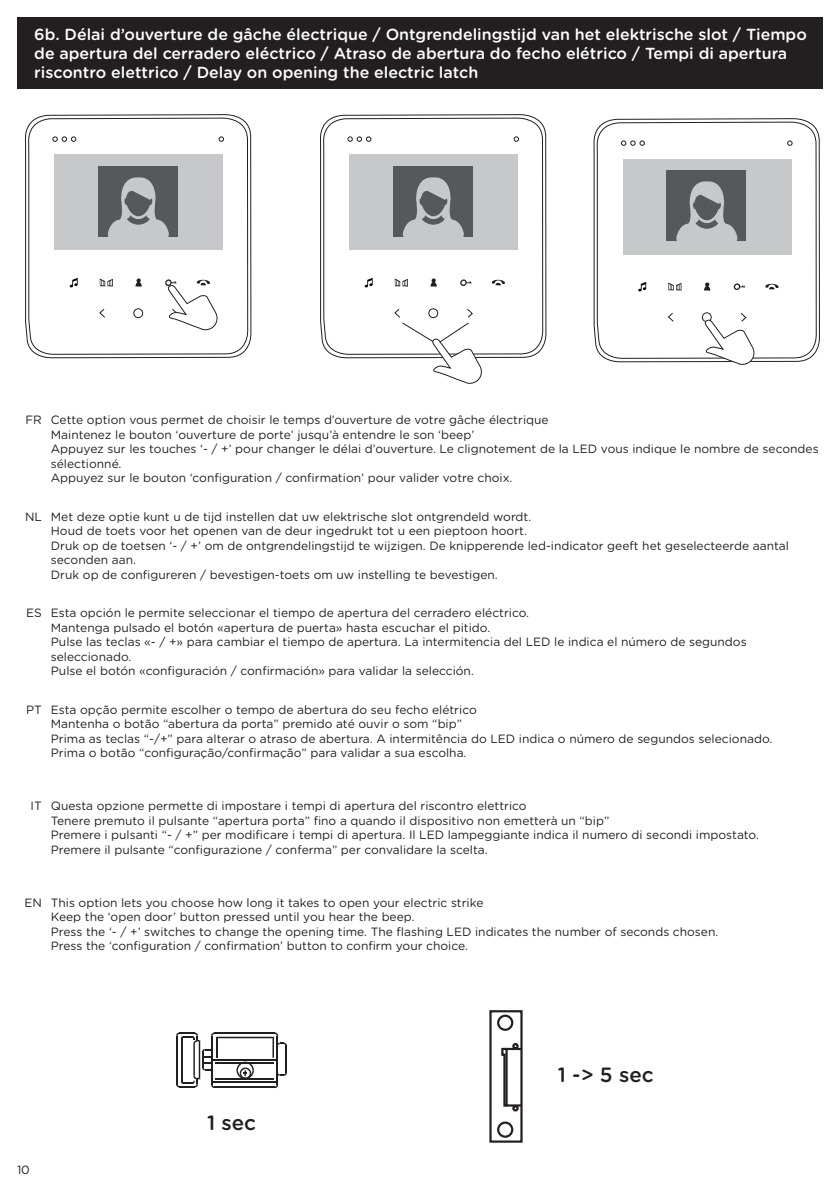
<style>
.page{position:relative;width:840px;height:1191px;background:#fff}
.page>*{position:absolute;margin:0;border:0;box-sizing:border-box;transform-origin:0 0}
.t1{font:44.4px "Myriad Pro";color:#231f20}
.t2{font:500 20.6px "Gotham Rounded";color:#231f20}
.t3{font:500 16px/19.2px "Gotham Rounded";color:#fff}
.t4{font:12px/14.4px "Gotham Rounded";color:#231f20}
</style>
<div class="page">
<div style="left:17px;top:17px;width:805px;height:72px;background:#231f20"></div>
<div style="left:489px;top:1010px;width:33px;height:132px;border:2px solid #231f20"></div>
<div style="left:497px;top:1014px;width:16px;height:16px;border:2px solid #231f20;border-radius:50%"></div>
<div style="left:497px;top:1121px;width:16px;height:16px;border:2px solid #231f20;border-radius:50%"></div>
<svg style="left:501px;top:1043px;width:22px;height:68px"></svg>
<svg style="left:176px;top:1032px;width:111px;height:56px"></svg>
<svg style="left:25px;top:114px;width:227px;height:245px"></svg>
<svg style="left:27px;top:116px;width:221px;height:239px"></svg>
<svg style="left:52px;top:137px;width:24px;height:5px"></svg>
<svg style="left:219px;top:137px;width:5px;height:5px"></svg>
<div style="left:54px;top:155px;width:169px;height:95px;background:#c7c8ca"></div>
<svg style="left:99px;top:308px;width:7px;height:10px"></svg>
<div style="left:133px;top:308px;width:10px;height:10px;border:1px solid #231f20;border-radius:50%"></div>
<svg style="left:69px;top:278px;width:9px;height:9px"></svg>
<div style="left:98px;top:166px;width:79px;height:71px;background:#57585a"></div>
<svg style="left:107px;top:177px;width:62px;height:60px"></svg>
<svg style="left:165px;top:279px;width:53px;height:51px"></svg>
<svg style="left:320px;top:114px;width:226px;height:245px"></svg>
<svg style="left:321px;top:116px;width:222px;height:239px"></svg>
<svg style="left:347px;top:137px;width:24px;height:5px"></svg>
<svg style="left:513px;top:137px;width:5px;height:5px"></svg>
<div style="left:349px;top:155px;width:168px;height:95px;background:#c7c8ca"></div>
<svg style="left:364px;top:278px;width:8px;height:9px"></svg>
<div style="left:393px;top:166px;width:79px;height:71px;background:#57585a"></div>
<svg style="left:402px;top:177px;width:62px;height:60px"></svg>
<svg style="left:394px;top:308px;width:88px;height:75px"></svg>
<svg style="left:593px;top:118px;width:227px;height:245px"></svg>
<svg style="left:595px;top:120px;width:221px;height:239px"></svg>
<svg style="left:620px;top:141px;width:24px;height:5px"></svg>
<svg style="left:786px;top:141px;width:6px;height:5px"></svg>
<div style="left:622px;top:159px;width:169px;height:95px;background:#c7c8ca"></div>
<svg style="left:667px;top:312px;width:7px;height:10px"></svg>
<div style="left:701px;top:312px;width:10px;height:10px;border:1px solid #231f20;border-radius:50%"></div>
<svg style="left:637px;top:282px;width:9px;height:10px"></svg>
<div style="left:666px;top:170px;width:79px;height:71px;background:#57585a"></div>
<svg style="left:676px;top:181px;width:61px;height:60px"></svg>
<svg style="left:703px;top:312px;width:52px;height:52px"></svg>
<p class="t3" style="left:34px;top:24px;width:773px">6b. Délai d’ouverture de gâche électrique / Ontgrendelingstijd van het elektrische slot / Tiempo de apertura del cerradero eléctrico / Atraso de abertura do fecho elétrico / Tempi di apertura riscontro elettrico / Delay on opening the electric latch</p>
<p class="t4" style="left:25px;top:412px;width:18px">FR</p>
<p class="t4" style="left:25px;top:509px;width:18px">NL</p>
<p class="t4" style="left:26px;top:605px;width:17px">ES</p>
<p class="t4" style="left:26px;top:702px;width:17px">PT</p>
<p class="t4" style="left:51px;top:412px;width:768px">Cette option vous permet de choisir le temps d’ouverture de votre gâche électrique<br>Maintenez le bouton ‘ouverture de porte’ jusqu’à entendre le son ‘beep’<br>Appuyez sur les touches ‘- / +’ pour changer le délai d’ouverture. Le clignotement de la LED vous indique le nombre de secondes sélectionné.<br>Appuyez sur le bouton ‘configuration / confirmation’ pour valider votre choix.</p>
<p class="t4" style="left:51px;top:509px;width:739px">Met deze optie kunt u de tijd instellen dat uw elektrische slot ontgrendeld wordt.<br>Houd de toets voor het openen van de deur ingedrukt tot u een pieptoon hoort.<br>Druk op de toetsen ‘- / +’ om de ontgrendelingstijd te wijzigen. De knipperende led-indicator geeft het geselecteerde aantal seconden aan.<br>Druk op de configureren / bevestigen-toets om uw instelling te bevestigen.</p>
<p class="t4" style="left:51px;top:605px;width:697px">Esta opción le permite seleccionar el tiempo de apertura del cerradero eléctrico.<br>Mantenga pulsado el botón «apertura de puerta» hasta escuchar el pitido.<br>Pulse las teclas «- / +» para cambiar el tiempo de apertura. La intermitencia del LED le indica el número de segundos seleccionado.<br>Pulse el botón «configuración / confirmación» para validar la selección.</p>
<p class="t4" style="left:51px;top:702px;width:722px">Esta opção permite escolher o tempo de abertura do seu fecho elétrico<br>Mantenha o botão “abertura da porta” premido até ouvir o som “bip”<br>Prima as teclas “-/+” para alterar o atraso de abertura. A intermitência do LED indica o número de segundos selecionado.<br>Prima o botão “configuração/confirmação” para validar a sua escolha.</p>
<h1 class="t1" style="left:259px;top:719px;width:20px">*</h1>
<p class="t4" style="left:31px;top:798px;width:13px">IT</p>
<p class="t4" style="left:51px;top:798px;width:709px">Questa opzione permette di impostare i tempi di apertura del riscontro elettrico<br>Tenere premuto il pulsante “apertura porta” fino a quando il dispositivo non emetterà un “bip”<br>Premere i pulsanti “- / +” per modificare i tempi di apertura. Il LED lampeggiante indica il numero di secondi impostato.<br>Premere il pulsante “configurazione / conferma” per convalidare la scelta.</p>
<p class="t4" style="left:24px;top:894px;width:19px">EN</p>
<p class="t4" style="left:51px;top:894px;width:668px">This option lets you choose how long it takes to open your electric strike<br>Keep the ‘open door’ button pressed until you hear the beep.<br>Press the ‘- / +’ switches to change the opening time. The flashing LED indicates the number of seconds chosen.<br>Press the ‘configuration / confirmation’ button to confirm your choice.</p>
<p class="t4" style="left:17px;top:1162px;width:14px">10</p>
<h2 class="t2" style="left:207px;top:1107px;width:50px">1 sec</h2>
<h2 class="t2" style="left:557px;top:1060px;width:97px">1 -&gt; 5 sec</h2>
</div>
